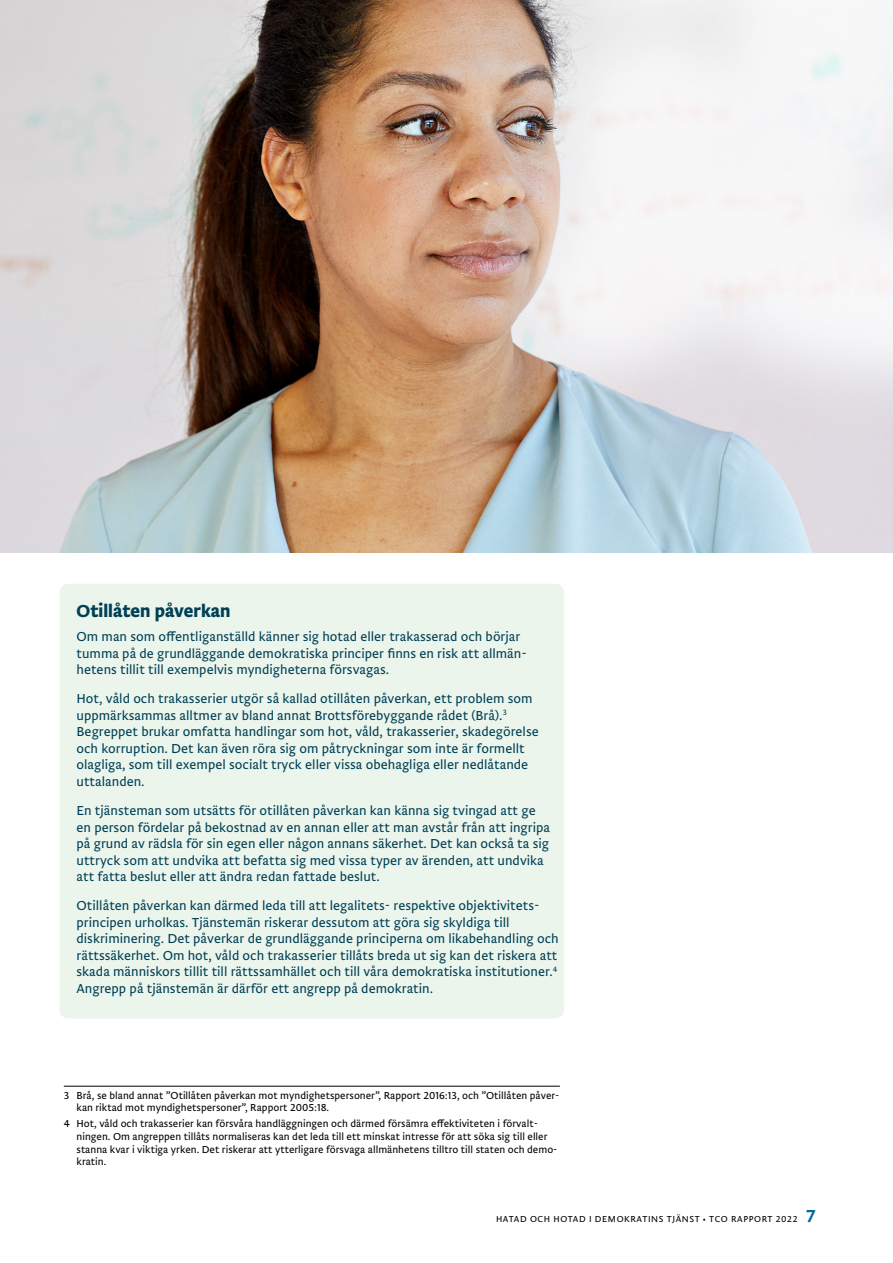
<style>
.page{position:relative;width:893px;height:1263px;background:#fff}
.page>*{position:absolute;margin:0;border:0;box-sizing:border-box;transform-origin:0 0}
.Faktaruta_rubbe_bakg{font:700 18px "Brioni Sans Std";color:#004056}
.Bröd_faktaruta_bakgr{font:300 13.5px/16.5px "Brioni Sanst Std";color:#004056}
.Fotnot_1_siffra{font:300 10.5px/12.6px "Brioni Sanst Std";color:#000}
.t1{font:300 9px "Brioni Sanst Std";letter-spacing:.065em;color:#000}
.s1{font-family:"Brioni Sans Std";font-weight:700;font-size:18px;color:#00699e}
</style>
<div class="page">
<div style="left:60px;top:584px;width:504px;height:434px;background:#ebf5ec;border-radius:9px"></div>
<hr style="left:64px;top:1086px;width:496px;height:1px;background:#000">
<img style="left:0;top:0;width:893px;height:553px">
<p class="Faktaruta_rubbe_bakg" style="left:77px;top:597px;width:156px">Otillåten påverkan</p>
<p class="Bröd_faktaruta_bakgr" style="left:77px;top:628px;width:450px">Om man som offentliganställd känner sig hotad eller trakasserad och börjar tumma på de grundläggande demokratiska principer finns en risk att allmän&shy;hetens tillit till exempelvis myndigheterna försvagas.</p>
<p class="Bröd_faktaruta_bakgr" style="left:77px;top:690px;width:464px">Hot, våld och trakasserier utgör så kallad otillåten påverkan, ett problem som uppmärksammas alltmer av bland annat Brottsförebyggande rådet (Brå). <sup>3<br></sup>Begreppet brukar omfatta handlingar som hot, våld, trakasserier, skadegörelse och korruption. Det kan även röra sig om påtryckningar som inte är formellt olagliga, som till exempel socialt tryck eller vissa obehagliga eller nedlåtande uttalanden.</p>
<p class="Bröd_faktaruta_bakgr" style="left:77px;top:802px;width:475px">En tjänsteman som utsätts för otillåten påverkan kan känna sig tvingad att ge en person fördelar på bekostnad av en annan eller att man avstår från att ingripa på grund av rädsla för sin egen eller någon annans säkerhet. Det kan också ta sig uttryck som att undvika att befatta sig med vissa typer av ärenden, att undvika att fatta beslut eller att ändra redan fattade beslut.</p>
<p class="Bröd_faktaruta_bakgr" style="left:77px;top:897px;width:484px">Otillåten påverkan kan därmed leda till att legalitets- respektive objektivitets&shy;principen urholkas. Tjänstemän riskerar dessutom att göra sig skyldiga till diskriminering. Det påverkar de grundläggande principerna om likabehandling och rättssäkerhet. Om hot, våld och trakasserier tillåts breda ut sig kan det riskera att skada människors tillit till rättssamhället och till våra demokratiska institutioner.<sup>4<br></sup>Angrepp på tjänstemän är därför ett angrepp på demokratin.</p>
<p class="Fotnot_1_siffra" style="left:77px;top:1088px;width:484px;text-indent:-13px">3 Brå, se bland annat ”Otillåten påverkan mot myndighetspersoner”, Rapport 2016:13, och ”Otillåten påver&shy;kan riktad mot myndighetspersoner”, Rapport 2005:18.</p>
<p class="Fotnot_1_siffra" style="left:77px;top:1117px;width:482px;text-indent:-13px">4 Hot, våld och trakasserier kan försvåra handläggningen och därmed försämra effektiviteten i förvalt&shy;ningen. Om angreppen tillåts normaliseras kan det leda till ett minskat intresse för att söka sig till eller stanna kvar i viktiga yrken. Det riskerar att ytterligare försvaga allmänhetens tilltro till staten och demo&shy;kratin.</p>
<p class="t1" style="left:496px;top:1213px;width:322px">HATAD OCH HOTAD I DEMOKRATINS TJÄNST • TCO RAPPORT 2022 <span class="s1">7</span></p>
</div>
